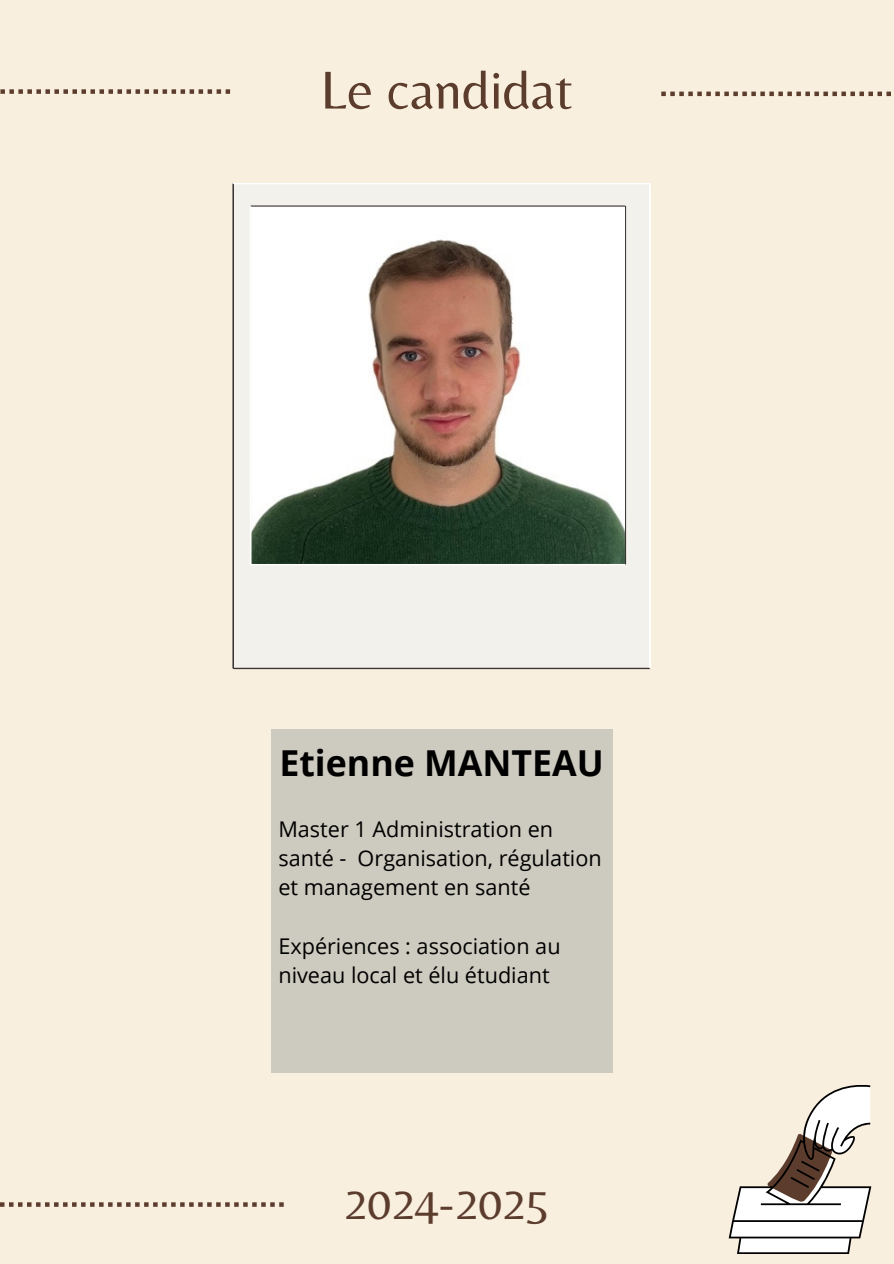
<style>
.page{position:relative;width:894px;height:1264px;background:#fff}
.page>*{position:absolute;margin:0;border:0;box-sizing:border-box;transform-origin:0 0}
.t1{font:55.35px "Belleza";color:#5c3d2d}
.t2{font:47.55px "Belleza";color:#5c3d2d}
.t3{font:700 35.7px "Open Sans";color:#000}
.t4{font:21.6px/29.2px "Open Sans";color:#000}
</style>
<div class="page">
<div style="left:0;top:0;width:893px;height:1263px;background:#f9efdf"></div>
<svg style="left:728px;top:1085px;width:143px;height:168px"></svg>
<svg style="left:233px;top:183px;width:418px;height:486px"></svg>
<div style="left:271px;top:729px;width:341px;height:343px;background:#cdcbbf"></div>
<svg style="left:0;top:89px;width:230px;height:5px"></svg>
<svg style="left:661px;top:92px;width:230px;height:4px"></svg>
<svg style="left:0;top:1202px;width:284px;height:4px"></svg>
<h2 class="t1" style="left:320px;top:57px;width:254px">Le candidat</h2>
<p class="t3" style="left:279px;top:738px;width:326px">Etienne MANTEAU</p>
<h3 class="t4" style="left:278px;top:813px;width:325px">Master 1 Administration en santé - Organisation, régulation et management en santé</h3>
<p class="t4" style="left:278px;top:930px;width:283px">Expériences : association au niveau local et élu étudiant</p>
<p class="t2" style="left:343px;top:1174px;width:207px">2024-2025</p>
</div>
